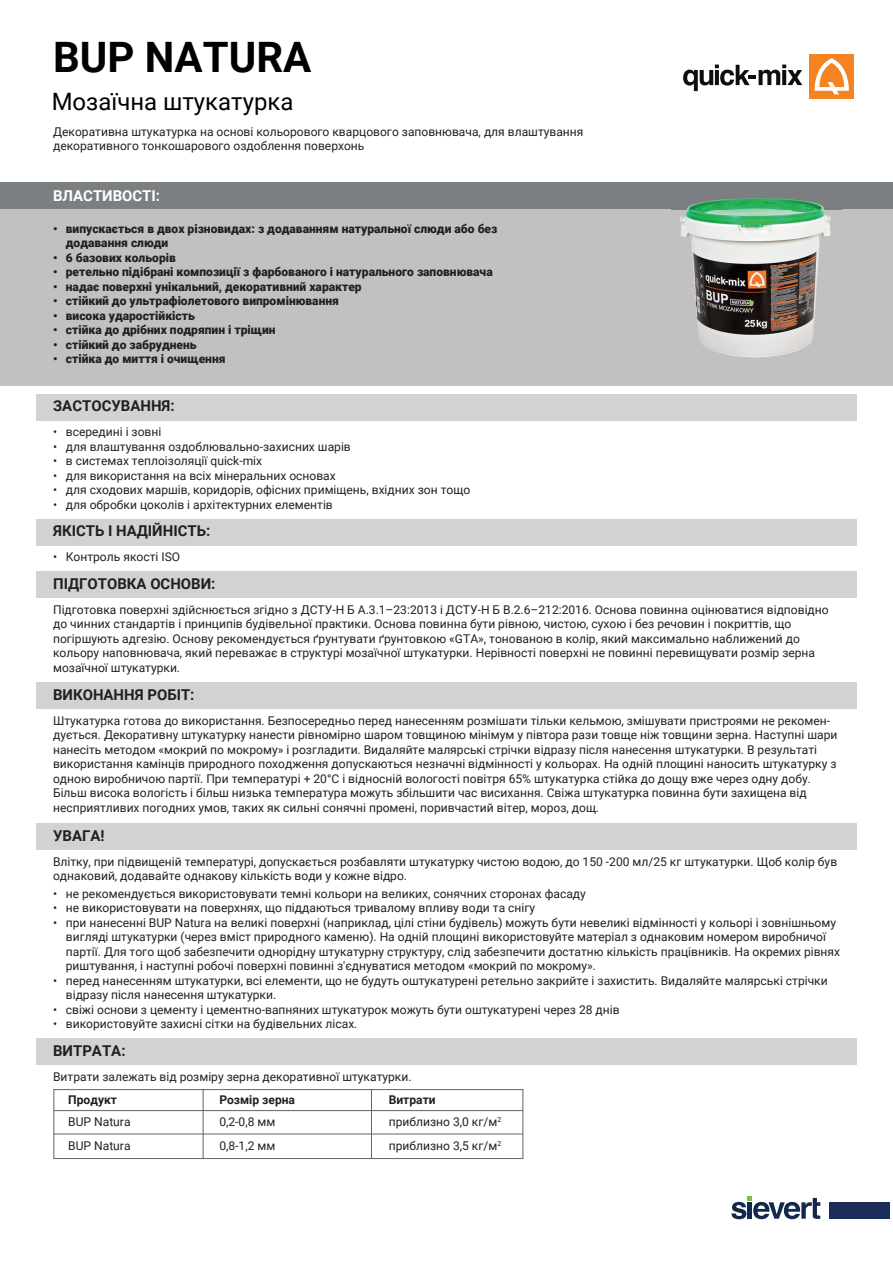
<style>
.page{position:relative;width:893px;height:1263px;background:#fff}
.page>*{position:absolute;margin:0;border:0;box-sizing:border-box;transform-origin:0 0}
.t1{font:700 42px "Roboto";color:#000001}
.t2{font:24px "Roboto";color:#000001}
.t3{font:700 15px "Roboto";color:#231f20}
.t4{font:700 15px "Roboto";color:#fff}
.t5{font:12px/14.4px "Roboto";color:#231f20}
.t6{font:900 12px/14.4px "Roboto";color:#231f20}
.t7{font:700 12px "Roboto";color:#231f20}
</style>
<div class="page">
<div style="left:54px;top:1089px;width:469px;height:70px;border:1px solid #636366"></div>
<hr style="left:203px;top:1089px;width:1px;height:69px;background:#636366">
<hr style="left:371px;top:1089px;width:1px;height:69px;background:#636366">
<hr style="left:54px;top:1110px;width:469px;height:1px;background:#636366">
<hr style="left:54px;top:1134px;width:469px;height:1px;background:#636366">
<div style="left:0;top:184px;width:893px;height:202px;background:#c1c1c0"></div>
<svg style="left:683px;top:65px;width:119px;height:26px"></svg>
<div style="left:810px;top:54px;width:44px;height:44px;background:#f58322"></div>
<svg style="left:814px;top:58px;width:35px;height:36px"></svg>
<div style="left:830px;top:1202px;width:60px;height:17px;background:#1c2d5a"></div>
<svg style="left:731px;top:1196px;width:89px;height:23px"></svg>
<div style="left:0;top:182px;width:893px;height:27px;background:#7c7f81"></div>
<div style="left:36px;top:394px;width:821px;height:27px;background:#d1d2d2"></div>
<div style="left:36px;top:571px;width:821px;height:27px;background:#d1d2d2"></div>
<div style="left:36px;top:682px;width:821px;height:27px;background:#d1d2d2"></div>
<div style="left:36px;top:823px;width:821px;height:27px;background:#d1d2d2"></div>
<div style="left:36px;top:1038px;width:821px;height:27px;background:#d1d2d2"></div>
<div style="left:36px;top:519px;width:821px;height:27px;background:#d1d2d2"></div>
<img style="left:671px;top:198px;width:170px;height:160px">
<h1 class="t1" style="left:53px;top:28px;width:260px">BUP NATURA</h1>
<h2 class="t2" style="left:52px;top:84px;width:243px">Мозаїчна штукатурка</h2>
<p class="t5" style="left:53px;top:124px;width:532px">Декоративна штукатурка на основі кольорового кварцового заповнювача, для влаштування декоративного тонкошарового оздоблення поверхонь</p>
<p class="t4" style="left:53px;top:185px;width:109px">ВЛАСТИВОСТІ:</p>
<p class="t6" style="left:66px;top:221px;width:433px;text-indent:-13px">• випускається в двох різновидах: з додаванням натуральної слюди або без додавання слюди</p>
<p class="t6" style="left:53px;top:250px;width:124px">• 6 базових кольорів</p>
<p class="t6" style="left:53px;top:264px;width:441px">• ретельно підібрані композиції з фарбованого і натурального заповнювача</p>
<p class="t6" style="left:53px;top:279px;width:310px">• надає поверхні унікальний, декоративний характер</p>
<p class="t6" style="left:53px;top:293px;width:287px">• стійкий до ультрафіолетового випромінювання</p>
<p class="t6" style="left:53px;top:308px;width:143px">• висока ударостійкість</p>
<p class="t6" style="left:53px;top:322px;width:224px">• стійка до дрібних подряпин і тріщин</p>
<p class="t6" style="left:53px;top:337px;width:145px">• стійкий до забруднень</p>
<p class="t6" style="left:53px;top:351px;width:174px">• стійка до миття і очищення</p>
<p class="t3" style="left:53px;top:396px;width:123px">ЗАСТОСУВАННЯ:</p>
<p class="t5" style="left:53px;top:425px;width:110px">• всередині і зовні</p>
<p class="t5" style="left:53px;top:439px;width:299px">• для влаштування оздоблювально-захисних шарів</p>
<p class="t5" style="left:53px;top:453px;width:211px">• в системах теплоізоляції quick-mix</p>
<p class="t5" style="left:53px;top:468px;width:284px">• для використання на всіх мінеральних основах</p>
<p class="t5" style="left:53px;top:482px;width:419px">• для сходових маршів, коридорів, офісних приміщень, вхідних зон тощо</p>
<p class="t5" style="left:53px;top:497px;width:281px">• для обробки цоколів і архітектурних елементів</p>
<p class="t3" style="left:53px;top:520px;width:159px">ЯКІСТЬ І НАДІЙНІСТЬ:</p>
<p class="t5" style="left:53px;top:549px;width:129px">• Контроль якості ISO</p>
<p class="t3" style="left:53px;top:573px;width:164px">ПІДГОТОВКА ОСНОВИ:</p>
<p class="t5" style="left:53px;top:602px;width:777px">Підготовка поверхні здійснюється згідно з ДСТУ-Н Б А.3.1–23:2013 і ДСТУ-Н Б В.2.6–212:2016. Основа повинна оцінюватися відповідно до чинних стандартів і принципів будівельної практики. Основа повинна бути рівною, чистою, сухою і без речовин і покриттів, що погіршують адгезію. Основу рекомендується ґрунтувати ґрунтовкою «GTA», тонованою в колір, який максимально наближений до кольору наповнювача, який переважає в структурі мозаїчної штукатурки. Нерівності поверхні не повинні перевищувати розмір зерна мозаїчної штукатурки.</p>
<p class="t3" style="left:53px;top:684px;width:143px">ВИКОНАННЯ РОБІТ:</p>
<p class="t5" style="left:53px;top:713px;width:786px">Штукатурка готова до використання. Безпосередньо перед нанесенням розмішати тільки кельмою, змішувати пристроями не рекомен&shy;дується. Декоративну штукатурку нанести рівномірно шаром товщиною мінімум у півтора рази товще ніж товщини зерна. Наступні шари нанесіть методом «мокрий по мокрому» і розгладити. Видаляйте малярські стрічки відразу після нанесення штукатурки. В результаті використання камінців природного походження допускаються незначні відмінності у кольорах. На одній площині наносить штукатурку з одною виробничою партії. При температурі + 20°С і відносній вологості повітря 65% штукатурка стійка до дощу вже через одну добу.<br>Більш висока вологість і більш низька температура можуть збільшити час висихання. Свіжа штукатурка повинна бути захищена від несприятливих погодних умов, таких як сильні сонячні промені, поривчастий вітер, мороз, дощ.</p>
<p class="t3" style="left:53px;top:825px;width:53px">УВАГА!</p>
<p class="t5" style="left:53px;top:854px;width:786px">Влітку, при підвищеній температурі, допускається розбавляти штукатурку чистою водою, до 150 -200 мл/25 кг штукатурки. Щоб колір був однаковий, додавайте однакову кількість води у кожне відро.</p>
<p class="t5" style="left:53px;top:886px;width:534px">• не рекомендується використовувати темні кольори на великих, сонячних сторонах фасаду</p>
<p class="t5" style="left:53px;top:900px;width:484px">• не використовувати на поверхнях, що піддаються тривалому впливу води та снігу</p>
<p class="t5" style="left:66px;top:915px;width:776px;text-indent:-13px">• при нанесенні BUP Natura на великі поверхні (наприклад, цілі стіни будівель) можуть бути невеликі відмінності у кольорі і зовнішньому вигляді штукатурки (через вміст природного каменю). На одній площині використовуйте матеріал з однаковим номером виробничої партії. Для того щоб забезпечити однорідну штукатурну структуру, слід забезпечити достатню кількість працівників. На окремих рівнях риштування, і наступні робочі поверхні повинні з'єднуватися методом «мокрий по мокрому».</p>
<p class="t5" style="left:66px;top:973px;width:763px;text-indent:-13px">• перед нанесенням штукатурки, всі елементи, що не будуть оштукатурені ретельно закрийте і захистить. Видаляйте малярські стрічки відразу після нанесення штукатурки.</p>
<p class="t5" style="left:53px;top:1002px;width:568px">• свіжі основи з цементу і цементно-вапняних штукатурок можуть бути оштукатурені через 28 днів</p>
<p class="t5" style="left:53px;top:1016px;width:306px">• використовуйте захисні сітки на будівельних лісах.</p>
<p class="t3" style="left:53px;top:1040px;width:74px">ВИТРАТА:</p>
<p class="t5" style="left:53px;top:1069px;width:360px">Витрати залежать від розміру зерна декоративної штукатурки.</p>
<p class="t7" style="left:68px;top:1092px;width:50px">Продукт</p>
<p class="t7" style="left:219px;top:1092px;width:77px">Розмір зерна</p>
<p class="t7" style="left:389px;top:1092px;width:48px">Витрати</p>
<p class="t5" style="left:68px;top:1114px;width:64px">BUP Natura</p>
<p class="t5" style="left:219px;top:1114px;width:58px">0,2-0,8 мм</p>
<p class="t5" style="left:389px;top:1114px;width:114px">приблизно 3,0 кг/м<sup>2</sup></p>
<p class="t5" style="left:68px;top:1138px;width:64px">BUP Natura</p>
<p class="t5" style="left:219px;top:1138px;width:58px">0,8-1,2 мм</p>
<p class="t5" style="left:389px;top:1138px;width:114px">приблизно 3,5 кг/м<sup>2</sup></p>
</div>
